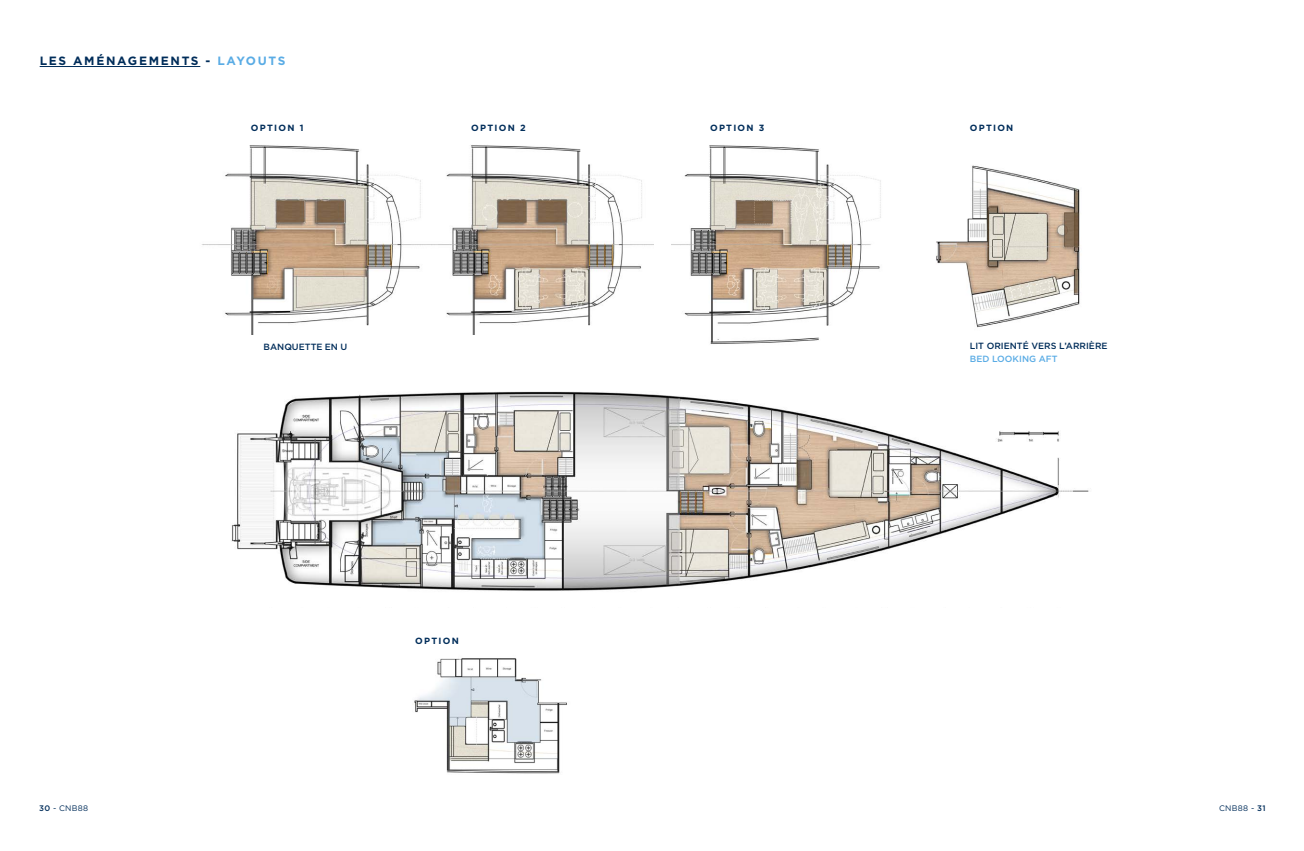
<style>
.page{position:relative;width:1304px;height:851px;background:#fff}
.page>*{position:absolute;margin:0;border:0;box-sizing:border-box;transform-origin:0 0}
.t1{font:700 12px "Gotham";letter-spacing:.14em;color:#002d5a}
.t2{font:500 9px "Gotham";color:#002d5a}
.t3{font:700 9px "Gotham";letter-spacing:.14em;color:#002d5a}
.t4{font:500 9px "Gotham";color:#5aace5}
.t5{font:8px "Gotham";letter-spacing:.03em;color:#002d5a}
.s1{color:#5aace5}
.s2{font-weight:500}
</style>
<div class="page">
<hr style="left:40px;top:66px;width:160px;height:1px;background:#002d5a">
<img style="left:202px;top:145px;width:451px;height:189px">
<img style="left:936px;top:165px;width:144px;height:163px">
<img style="left:231px;top:391px;width:858px;height:200px">
<img style="left:671px;top:145px;width:210px;height:199px">
<img style="left:414px;top:658px;width:153px;height:116px">
<p class="t1" style="left:40px;top:54px;width:247px">LES AMÉNAGEMENTS - <span class="s1">LAYOUTS</span></p>
<p class="t3" style="left:251px;top:123px;width:54px">OPTION 1</p>
<p class="t3" style="left:471px;top:123px;width:56px">OPTION 2</p>
<p class="t3" style="left:710px;top:123px;width:56px">OPTION 3</p>
<p class="t3" style="left:970px;top:123px;width:45px">OPTION</p>
<p class="t2" style="left:264px;top:341px;width:85px">BANQUETTE EN U</p>
<p class="t3" style="left:415px;top:635px;width:45px">OPTION</p>
<p class="t2" style="left:970px;top:341px;width:139px">LIT ORIENTÉ VERS L’ARRIÈRE</p>
<p class="t4" style="left:970px;top:354px;width:89px">BED LOOKING AFT</p>
<p class="t5" style="left:39px;top:803px;width:51px"><span class="s2">30</span> - CNB88</p>
<p class="t5" style="left:1219px;top:803px;width:48px">CNB88 - <span class="s2">31</span></p>
</div>
